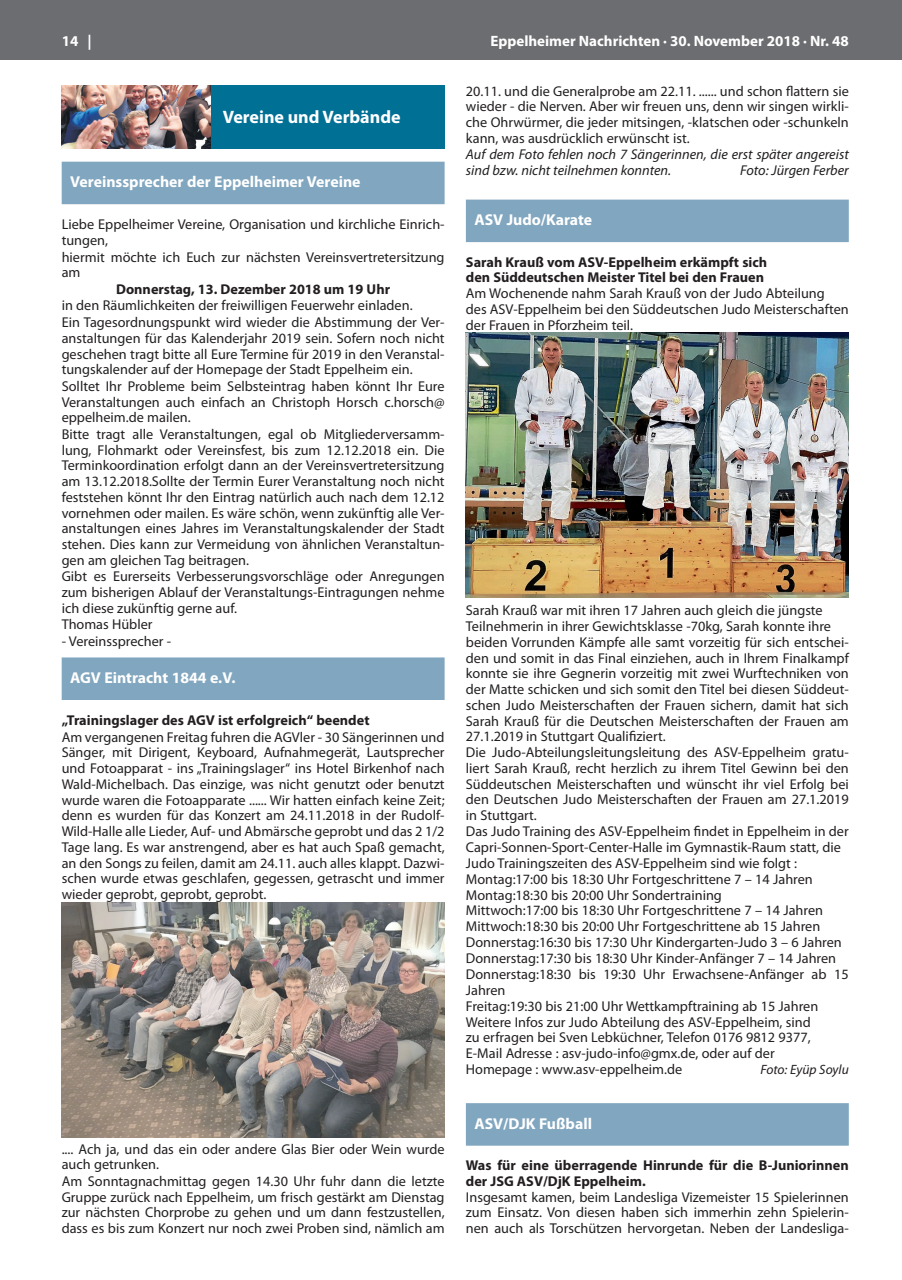
<style>
.page{position:relative;width:902px;height:1280px;background:#fff}
.page>*{position:absolute;margin:0;border:0;box-sizing:border-box;transform-origin:0 0}
.t1{font:700 18px "Myriad Pro";color:#fff}
.t2{font:700 15.75px "Myriad Pro";color:#fff}
.t3{font:700 15px "Myriad Pro";color:#fff}
.t4{font:14.25px/15.9px "Myriad Pro";color:#231f20}
.t5{font:700 14.25px/15.9px "Myriad Pro";color:#231f20}
.t6{font:italic 14.25px/15.8px "Myriad Pro";color:#231f20}
.t7{font:italic 13.5px "Myriad Pro";color:#231f20}
</style>
<div class="page">
<div style="left:0;top:0;width:901px;height:60px;background:#6c6d70"></div>
<div style="left:62px;top:162px;width:382px;height:42px;background:#81a6bf"></div>
<div style="left:62px;top:657px;width:382px;height:43px;background:#81a6bf"></div>
<div style="left:62px;top:85px;width:382px;height:64px;background:#007095"></div>
<img style="left:62px;top:85px;width:148px;height:64px">
<img style="left:62px;top:903px;width:382px;height:235px">
<div style="left:466px;top:200px;width:382px;height:42px;background:#81a6bf"></div>
<div style="left:466px;top:1103px;width:382px;height:43px;background:#81a6bf"></div>
<img style="left:466px;top:333px;width:382px;height:264px">
<p class="t3" style="left:62px;top:31px;width:31px">14 |</p>
<p class="t3" style="left:490px;top:31px;width:360px">Eppelheimer Nachrichten · 30. November 2018 · Nr. 48</p>
<p class="t1" style="left:223px;top:105px;width:179px">Vereine und Verbände</p>
<p class="t2" style="left:70px;top:172px;width:292px">Vereinssprecher der Eppelheimer Vereine</p>
<p class="t4" style="left:62px;top:216px;width:384px">Liebe Eppelheimer Vereine, Organisation und kirchliche Einrich&shy;tungen,<br>hiermit möchte ich Euch zur nächsten Vereinsvertretersitzung am</p>
<p class="t5" style="left:116px;top:281px;width:275px">Donnerstag, 13. Dezember 2018 um 19 Uhr</p>
<p class="t4" style="left:62px;top:297px;width:384px">in den Räumlichkeiten der freiwilligen Feuerwehr einladen.<br>Ein Tagesordnungspunkt wird wieder die Abstimmung der Ver&shy;anstaltungen für das Kalenderjahr 2019 sein. Sofern noch nicht geschehen tragt bitte all Eure Termine für 2019 in den Veranstal&shy;tungskalender auf der Homepage der Stadt Eppelheim ein.<br>Solltet Ihr Probleme beim Selbsteintrag haben könnt Ihr Eure Veranstaltungen auch einfach an Christoph Horsch c.horsch@ eppelheim.de mailen.<br>Bitte tragt alle Veranstaltungen, egal ob Mitgliederversamm&shy;lung, Flohmarkt oder Vereinsfest, bis zum 12.12.2018 ein. Die Terminkoordination erfolgt dann an der Vereinsvertretersitzung am 13.12.2018.Sollte der Termin Eurer Veranstaltung noch nicht feststehen könnt Ihr den Eintrag natürlich auch nach dem 12.12 vornehmen oder mailen. Es wäre schön, wenn zukünftig alle Ver&shy;anstaltungen eines Jahres im Veranstaltungskalender der Stadt stehen. Dies kann zur Vermeidung von ähnlichen Veranstaltun&shy;gen am gleichen Tag beitragen.<br>Gibt es Eurerseits Verbesserungsvorschläge oder Anregungen zum bisherigen Ablauf der Veranstaltungs-Eintragungen nehme ich diese zukünftig gerne auf.<br>Thomas Hübler</p>
<p class="t4" style="left:62px;top:633px;width:111px">- Vereinssprecher -</p>
<p class="t2" style="left:70px;top:667px;width:167px">AGV Eintracht 1844 e.V.</p>
<p class="t5" style="left:62px;top:712px;width:309px">„Trainingslager des AGV ist erfolgreich“ beendet</p>
<p class="t4" style="left:62px;top:729px;width:384px;text-align:justify">Am vergangenen Freitag fuhren die AGVler - 30 Sängerinnen und Sänger, mit Dirigent, Keyboard, Aufnahmegerät, Lautsprecher und Fotoapparat - ins „Trainingslager“ ins Hotel Birkenhof nach Wald-Michelbach. Das einzige, was nicht genutzt oder benutzt wurde waren die Fotoapparate ...... Wir hatten einfach keine Zeit; denn es wurden für das Konzert am 24.11.2018 in der Rudolf-Wild-Halle alle Lieder, Auf- und Abmärsche geprobt und das 2 1/2<br>Tage lang. Es war anstrengend, aber es hat auch Spaß gemacht, an den Songs zu feilen, damit am 24.11. auch alles klappt. Dazwi&shy;schen wurde etwas geschlafen, gegessen, getrascht und immer wieder geprobt, geprobt, geprobt.</p>
<p class="t4" style="left:62px;top:1141px;width:384px">.... Ach ja, und das ein oder andere Glas Bier oder Wein wurde auch getrunken.<br>Am Sonntagnachmittag gegen 14.30 Uhr fuhr dann die letzte Gruppe zurück nach Eppelheim, um frisch gestärkt am Dienstag zur nächsten Chorprobe zu gehen und um dann festzustellen, dass es bis zum Konzert nur noch zwei Proben sind, nämlich am</p>
<p class="t4" style="left:466px;top:83px;width:384px;text-align:justify">20.11. und die Generalprobe am 22.11. ...... und schon flattern sie wieder - die Nerven. Aber wir freuen uns, denn wir singen wirkli&shy;che Ohrwürmer, die jeder mitsingen, -klatschen oder -schunkeln kann, was ausdrücklich erwünscht ist.</p>
<p class="t6" style="left:466px;top:146px;width:384px">Auf dem Foto fehlen noch 7 Sängerinnen, die erst später angereist sind bzw. nicht teilnehmen konnten.</p>
<p class="t6" style="left:740px;top:162px;width:110px">Foto: Jürgen Ferber</p>
<p class="t2" style="left:474px;top:210px;width:119px">ASV Judo/Karate</p>
<p class="t5" style="left:466px;top:253px;width:303px">Sarah Krauß vom ASV-Eppelheim erkämpft sich den Süddeutschen Meister Titel bei den Frauen</p>
<p class="t4" style="left:466px;top:285px;width:384px">Am Wochenende nahm Sarah Krauß von der Judo Abteilung des ASV-Eppelheim bei den Süddeutschen Judo Meisterschaften der Frauen in Pforzheim teil.</p>
<p class="t4" style="left:466px;top:602px;width:384px">Sarah Krauß war mit ihren 17 Jahren auch gleich die jüngste Teilnehmerin in ihrer Gewichtsklasse -70kg, Sarah konnte ihre beiden Vorrunden Kämpfe alle samt vorzeitig für sich entschei&shy;den und somit in das Final einziehen, auch in Ihrem Finalkampf konnte sie ihre Gegnerin vorzeitig mit zwei Wurftechniken von der Matte schicken und sich somit den Titel bei diesen Süddeut&shy;schen Judo Meisterschaften der Frauen sichern, damit hat sich Sarah Krauß für die Deutschen Meisterschaften der Frauen am 27.1.2019 in Stuttgart Qualifiziert.<br>Die Judo-Abteilungsleitungsleitung des ASV-Eppelheim gratu&shy;liert Sarah Krauß, recht herzlich zu ihrem Titel Gewinn bei den Süddeutschen Meisterschaften und wünscht ihr viel Erfolg bei den Deutschen Judo Meisterschaften der Frauen am 27.1.2019 in Stuttgart.<br>Das Judo Training des ASV-Eppelheim findet in Eppelheim in der Capri-Sonnen-Sport-Center-Halle im Gymnastik-Raum statt, die Judo Trainingszeiten des ASV-Eppelheim sind wie folgt :<br>Montag:17:00 bis 18:30 Uhr Fortgeschrittene 7 – 14 Jahren Montag:18:30 bis 20:00 Uhr Sondertraining<br>Mittwoch:17:00 bis 18:30 Uhr Fortgeschrittene 7 – 14 Jahren Mittwoch:18:30 bis 20:00 Uhr Fortgeschrittene ab 15 Jahren Donnerstag:16:30 bis 17:30 Uhr Kindergarten-Judo 3 – 6 Jahren Donnerstag:17:30 bis 18:30 Uhr Kinder-Anfänger 7 – 14 Jahren Donnerstag:18:30 bis 19:30 Uhr Erwachsene-Anfänger ab 15<br>Jahren<br>Freitag:19:30 bis 21:00 Uhr Wettkampftraining ab 15 Jahren Weitere Infos zur Judo Abteilung des ASV-Eppelheim, sind<br>zu erfragen bei Sven Lebküchner, Telefon 0176 9812 9377, E-Mail Adresse : asv-judo-info@gmx.de, oder auf der<br>Homepage : www.asv-eppelheim.de</p>
<p class="t7" style="left:760px;top:1061px;width:90px">Foto: Eyüp Soylu</p>
<p class="t2" style="left:474px;top:1113px;width:119px">ASV/DJK Fußball</p>
<p class="t5" style="left:466px;top:1157px;width:384px">Was für eine überragende Hinrunde für die B-Juniorinnen der JSG ASV/DjK Eppelheim.</p>
<p class="t4" style="left:466px;top:1189px;width:384px;text-align:justify">Insgesamt kamen, beim Landesliga Vizemeister 15 Spielerinnen zum Einsatz. Von diesen haben sich immerhin zehn Spielerin&shy;nen auch als Torschützen hervorgetan. Neben der Landesliga-</p>
</div>
